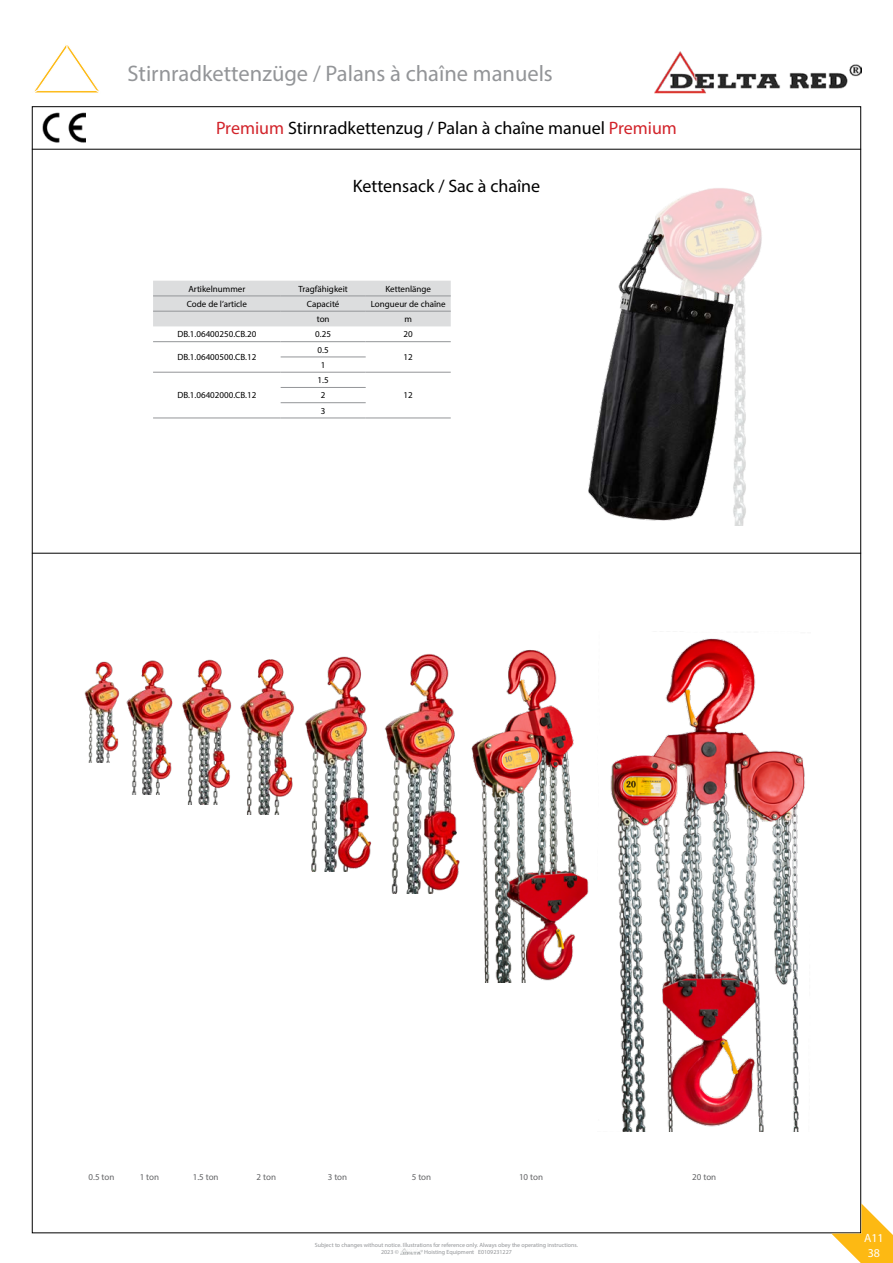
<style>
.page{position:relative;width:893px;height:1263px;background:#fff}
.page>*{position:absolute;margin:0;border:0;box-sizing:border-box;transform-origin:0 0}
.t1{font:22.5px "Myriad Pro";color:#939598}
.t2{font:18px "Myriad Pro";color:#000}
.t3{font:12px/14.4px "Myriad Pro";color:#fff;text-align:center}
.t4{font:9px/15.3px "Myriad Pro";color:#000;text-align:center}
.t5{font:9px "Myriad Pro";color:#636466}
.t6{font:6px/7.2px "Myriad Pro";color:#939598}
.s1{color:#d2232a}
</style>
<div class="page">
<img style="left:43px;top:106px;width:42px;height:43px">
<hr style="left:32px;top:149px;width:829px;height:1px;background:#000">
<svg style="left:34px;top:45px;width:65px;height:48px"></svg>
<img style="left:654px;top:51px;width:207px;height:43px">
<svg style="left:831px;top:1203px;width:62px;height:60px"></svg>
<img style="left:401px;top:1248px;width:21px;height:6px">
<div style="left:153px;top:281px;width:298px;height:45px;background:#dcddde"></div>
<hr style="left:153px;top:296px;width:128px;height:1px;background:#939598">
<hr style="left:153px;top:311px;width:128px;height:1px;background:#939598">
<hr style="left:281px;top:296px;width:85px;height:1px;background:#939598">
<hr style="left:366px;top:296px;width:85px;height:1px;background:#939598">
<hr style="left:281px;top:311px;width:85px;height:1px;background:#939598">
<hr style="left:366px;top:311px;width:85px;height:1px;background:#939598">
<hr style="left:153px;top:341px;width:128px;height:1px;background:#939598">
<hr style="left:281px;top:341px;width:85px;height:1px;background:#939598">
<hr style="left:366px;top:341px;width:85px;height:1px;background:#939598">
<hr style="left:153px;top:372px;width:128px;height:1px;background:#939598">
<hr style="left:153px;top:418px;width:128px;height:1px;background:#939598">
<hr style="left:281px;top:357px;width:85px;height:1px;background:#939598">
<hr style="left:281px;top:372px;width:85px;height:1px;background:#939598">
<hr style="left:366px;top:372px;width:85px;height:1px;background:#939598">
<hr style="left:281px;top:387px;width:85px;height:1px;background:#939598">
<hr style="left:281px;top:402px;width:85px;height:1px;background:#939598">
<hr style="left:281px;top:418px;width:85px;height:1px;background:#939598">
<hr style="left:366px;top:418px;width:85px;height:1px;background:#939598">
<hr style="left:32px;top:553px;width:829px;height:1px;background:#000">
<img style="left:471px;top:650px;width:118px;height:332px">
<img style="left:610px;top:638px;width:195px;height:493px">
<img style="left:240px;top:659px;width:54px;height:156px">
<img style="left:305px;top:656px;width:67px;height:216px">
<img style="left:384px;top:654px;width:76px;height:240px">
<img style="left:126px;top:660px;width:47px;height:134px">
<img style="left:84px;top:661px;width:36px;height:101px">
<img style="left:182px;top:659px;width:50px;height:145px">
<img style="left:588px;top:188px;width:174px;height:337px">
<h1 class="t1" style="left:128px;top:59px;width:427px">Stirnradkettenzüge / Palans à chaîne manuels</h1>
<h2 class="t2" style="left:216px;top:117px;width:462px"><span class="s1">Premium</span> Stirnradkettenzug / Palan à chaîne manuel <span class="s1">Premium</span></h2>
<h2 class="t2" style="left:353px;top:175px;width:189px">Kettensack / Sac à chaîne</h2>
<p class="t4" style="left:188px;top:281px;width:58px">Artikelnummer</p>
<p class="t4" style="left:299px;top:281px;width:51px">Tragfähigkeit</p>
<p class="t4" style="left:385px;top:281px;width:47px">Kettenlänge</p>
<p class="t4" style="left:187px;top:296px;width:62px">Code de l’article</p>
<p class="t4" style="left:307px;top:296px;width:34px">Capacité</p>
<p class="t4" style="left:371px;top:296px;width:76px">Longueur de chaîne</p>
<p class="t4" style="left:317px;top:311px;width:14px">ton</p>
<p class="t4" style="left:404px;top:311px;width:9px">m</p>
<p class="t4" style="left:177px;top:327px;width:80px">DB.1.06400250.CB.20</p>
<p class="t4" style="left:315px;top:327px;width:17px">0.25</p>
<p class="t4" style="left:404px;top:327px;width:11px">20</p>
<p class="t4" style="left:177px;top:349px;width:80px">DB.1.06400500.CB.12</p>
<p class="t4" style="left:318px;top:342px;width:13px">0.5</p>
<p class="t4" style="left:404px;top:349px;width:11px">12</p>
<p class="t4" style="left:321px;top:357px;width:6px">1</p>
<p class="t4" style="left:177px;top:388px;width:80px">DB.1.06402000.CB.12</p>
<p class="t4" style="left:318px;top:372px;width:13px">1.5<br>2</p>
<p class="t4" style="left:321px;top:403px;width:6px">3</p>
<p class="t4" style="left:404px;top:388px;width:11px">12</p>
<p class="t5" style="left:89px;top:1172px;width:27px">0.5 ton</p>
<p class="t5" style="left:140px;top:1172px;width:21px">1 ton</p>
<p class="t5" style="left:193px;top:1172px;width:27px">1.5 ton</p>
<p class="t5" style="left:257px;top:1172px;width:21px">2 ton</p>
<p class="t5" style="left:328px;top:1172px;width:21px">3 ton</p>
<p class="t5" style="left:412px;top:1172px;width:21px">5 ton</p>
<p class="t5" style="left:519px;top:1172px;width:26px">10 ton</p>
<p class="t5" style="left:692px;top:1172px;width:26px">20 ton</p>
<p class="t6" style="left:381px;top:1241px;width:199px;text-indent:-66px">Subject to changes without notice. Illustrations for reference only. Always obey the operating instructions.<br>2023 ©</p>
<p class="t6" style="left:424px;top:1248px;width:89px">Hoisting Equipment E0109231227</p>
<h3 class="t3" style="left:864px;top:1231px;width:21px">A11<br>38</h3>
</div>
